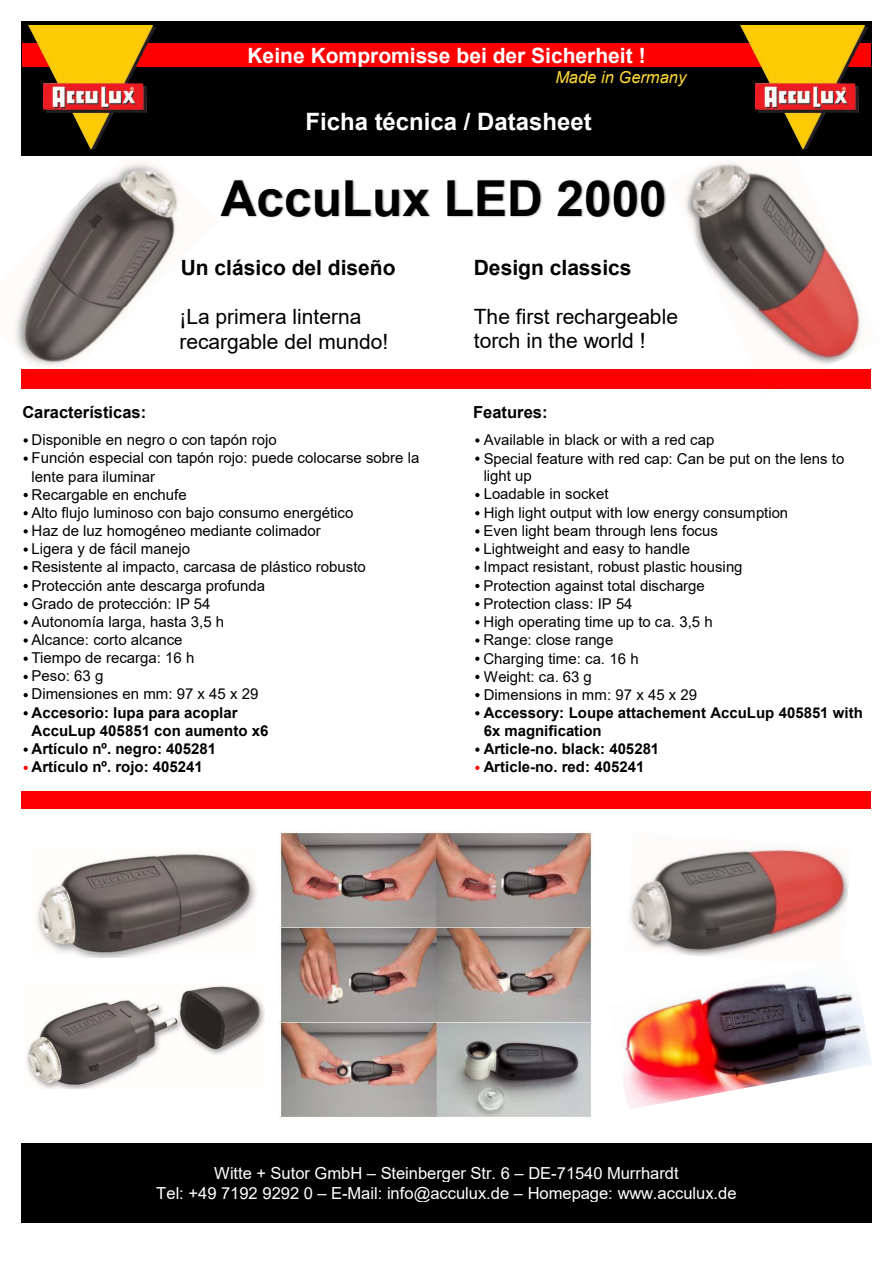
<style>
.page{position:relative;width:893px;height:1263px;background:#fff}
.page>*{position:absolute;margin:0;border:0;box-sizing:border-box;transform-origin:0 0}
.t1{font:700 49.5px "Arial";color:#000}
.t2{font:700 24px "Arial";color:#fff}
.t3{font:21px/24.2px "Arial";color:#000}
.t4{font:700 21px "Arial";color:#fff}
.t5{font:700 21px "Arial";color:#000}
.t6{font:16.5px/19.8px "Arial";color:#fff;text-align:center}
.t7{font:700 16.5px "Arial";color:#000}
.t8{font:italic 16.5px "Arial";color:#ffd937}
.t9{font:15px/18.1px "Arial";color:#000}
.t10{font:700 15px/18px "Arial";color:#000}
</style>
<div class="page">
<img style="left:26px;top:985px;width:239px;height:104px">
<img style="left:623px;top:983px;width:249px;height:126px">
<img style="left:630px;top:848px;width:219px;height:109px">
<img style="left:278px;top:832px;width:316px;height:285px">
<img style="left:15px;top:163px;width:164px;height:203px">
<img style="left:693px;top:162px;width:172px;height:203px">
<img style="left:37px;top:853px;width:220px;height:105px">
<div style="left:30px;top:22px;width:833px;height:20px;background:#000"></div>
<hr style="left:22px;top:21px;width:849px;height:1px;background:#000">
<div style="left:30px;top:43px;width:833px;height:24px;background:#f00"></div>
<hr style="left:22px;top:42px;width:849px;height:1px;background:#000">
<div style="left:30px;top:68px;width:833px;height:19px;background:#000"></div>
<hr style="left:22px;top:67px;width:849px;height:1px;background:#000">
<div style="left:30px;top:87px;width:833px;height:20px;background:#000"></div>
<hr style="left:22px;top:87px;width:849px;height:1px;background:#000">
<div style="left:30px;top:107px;width:833px;height:28px;background:#000"></div>
<hr style="left:22px;top:107px;width:849px;height:1px;background:#000">
<div style="left:30px;top:136px;width:833px;height:19px;background:#000"></div>
<hr style="left:22px;top:135px;width:849px;height:1px;background:#000">
<svg style="left:21px;top:21px;width:1px;height:135px"></svg>
<hr style="left:22px;top:155px;width:849px;height:1px;background:#000">
<svg style="left:871px;top:21px;width:1px;height:135px"></svg>
<div style="left:29px;top:369px;width:834px;height:20px;background:#f00"></div>
<div style="left:29px;top:791px;width:834px;height:17px;background:#f00"></div>
<div style="left:30px;top:1144px;width:833px;height:18px;background:#000"></div>
<hr style="left:22px;top:1143px;width:849px;height:1px;background:#000">
<div style="left:30px;top:1163px;width:833px;height:19px;background:#000"></div>
<hr style="left:22px;top:1162px;width:849px;height:1px;background:#000">
<div style="left:30px;top:1183px;width:833px;height:19px;background:#000"></div>
<hr style="left:22px;top:1182px;width:849px;height:1px;background:#000">
<div style="left:30px;top:1203px;width:833px;height:19px;background:#000"></div>
<hr style="left:22px;top:1202px;width:849px;height:1px;background:#000">
<svg style="left:21px;top:1143px;width:1px;height:80px"></svg>
<hr style="left:22px;top:1222px;width:849px;height:1px;background:#000">
<svg style="left:871px;top:1143px;width:1px;height:80px"></svg>
<img style="left:28px;top:26px;width:127px;height:123px">
<img style="left:740px;top:26px;width:127px;height:123px">
<img style="left:221px;top:167px;width:504px;height:59px">
<div style="left:462px;top:250px;width:234px;height:112px;background:#fff"></div>
<svg style="left:475px;top:547px;width:5px;height:5px"></svg>
<svg style="left:475px;top:566px;width:5px;height:4px"></svg>
<svg style="left:475px;top:584px;width:5px;height:4px"></svg>
<svg style="left:475px;top:602px;width:5px;height:4px"></svg>
<svg style="left:475px;top:620px;width:5px;height:4px"></svg>
<svg style="left:475px;top:638px;width:5px;height:5px"></svg>
<svg style="left:475px;top:657px;width:5px;height:4px"></svg>
<svg style="left:475px;top:675px;width:5px;height:4px"></svg>
<svg style="left:475px;top:693px;width:5px;height:4px"></svg>
<svg style="left:475px;top:711px;width:5px;height:4px"></svg>
<svg style="left:475px;top:747px;width:5px;height:5px"></svg>
<svg style="left:475px;top:766px;width:5px;height:4px"></svg>
<svg style="left:475px;top:438px;width:5px;height:5px"></svg>
<svg style="left:475px;top:456px;width:5px;height:5px"></svg>
<svg style="left:475px;top:493px;width:5px;height:4px"></svg>
<svg style="left:475px;top:511px;width:5px;height:4px"></svg>
<svg style="left:475px;top:529px;width:5px;height:4px"></svg>
<svg style="left:24px;top:547px;width:4px;height:5px"></svg>
<svg style="left:24px;top:566px;width:4px;height:4px"></svg>
<svg style="left:24px;top:584px;width:4px;height:4px"></svg>
<svg style="left:24px;top:602px;width:4px;height:4px"></svg>
<svg style="left:24px;top:620px;width:4px;height:4px"></svg>
<svg style="left:24px;top:638px;width:4px;height:5px"></svg>
<svg style="left:24px;top:657px;width:4px;height:4px"></svg>
<svg style="left:24px;top:675px;width:4px;height:4px"></svg>
<svg style="left:24px;top:693px;width:4px;height:4px"></svg>
<svg style="left:24px;top:711px;width:4px;height:4px"></svg>
<svg style="left:24px;top:747px;width:4px;height:5px"></svg>
<svg style="left:24px;top:766px;width:4px;height:4px"></svg>
<svg style="left:24px;top:438px;width:4px;height:5px"></svg>
<svg style="left:24px;top:456px;width:4px;height:5px"></svg>
<svg style="left:24px;top:493px;width:4px;height:4px"></svg>
<svg style="left:24px;top:511px;width:4px;height:4px"></svg>
<svg style="left:24px;top:529px;width:4px;height:4px"></svg>
<h3 class="t4" style="left:248px;top:40px;width:400px">Keine Kompromisse bei der Sicherheit !</h3>
<p class="t8" style="left:555px;top:67px;width:132px">Made in Germany</p>
<h2 class="t2" style="left:305px;top:104px;width:288px">Ficha técnica / Datasheet</h2>
<h1 class="t1" style="left:221px;top:163px;width:447px">AccuLux LED 2000</h1>
<h3 class="t5" style="left:181px;top:253px;width:216px">Un clásico del diseño</h3>
<p class="t7" style="left:22px;top:401px;width:125px">Características:</p>
<h3 class="t3" style="left:179px;top:303px;width:210px;line-height:25.5px">¡La primera linterna recargable del mundo!</h3>
<p class="t9" style="left:32px;top:431px;width:389px">Disponible en negro o con tapón rojo<br>Función especial con tapón rojo: puede colocarse sobre la lente para iluminar<br>Recargable en enchufe<br>Alto flujo luminoso con bajo consumo energético<br>Haz de luz homogéneo mediante colimador<br>Ligera y de fácil manejo<br>Resistente al impacto, carcasa de plástico robusto<br>Protección ante descarga profunda<br>Grado de protección: IP 54<br>Autonomía larga, hasta 3,5 h<br>Alcance: corto alcance<br>Tiempo de recarga: 16 h<br>Peso: 63 g<br>Dimensiones en mm: 97 x 45 x 29</p>
<p class="t10" style="left:32px;top:703px;width:238px">Accesorio: lupa para acoplar<br>AccuLup 405851 con aumento x6<br>Artículo nº. negro: 405281<br>Artículo nº. rojo: 405241</p>
<h3 class="t5" style="left:474px;top:253px;width:159px">Design classics</h3>
<h3 class="t3" style="left:474px;top:304px;width:206px">The first rechargeable torch in the world !</h3>
<p class="t7" style="left:473px;top:401px;width:76px">Features:</p>
<p class="t9" style="left:483px;top:431px;width:363px">Available in black or with a red cap<br>Special feature with red cap: Can be put on the lens to light up<br>Loadable in socket<br>High light output with low energy consumption<br>Even light beam through lens focus<br>Lightweight and easy to handle<br>Impact resistant, robust plastic housing<br>Protection against total discharge<br>Protection class: IP 54<br>High operating time up to ca. 3,5 h<br>Range: close range<br>Charging time: ca. 16 h<br>Weight: ca. 63 g<br>Dimensions in mm: 97 x 45 x 29</p>
<p class="t10" style="left:484px;top:704px;width:381px">Accessory: Loupe attachement AccuLup 405851 with<br>6x magnification<br>Article-no. black: 405281<br>Article-no. red: 405241</p>
<p class="t6" style="left:156px;top:1163px;width:582px">Witte + Sutor GmbH – Steinberger Str. 6 – DE-71540 Murrhardt<br>Tel: +49 7192 9292 0 – E-Mail: info@acculux.de – Homepage: www.acculux.de</p>
</div>
